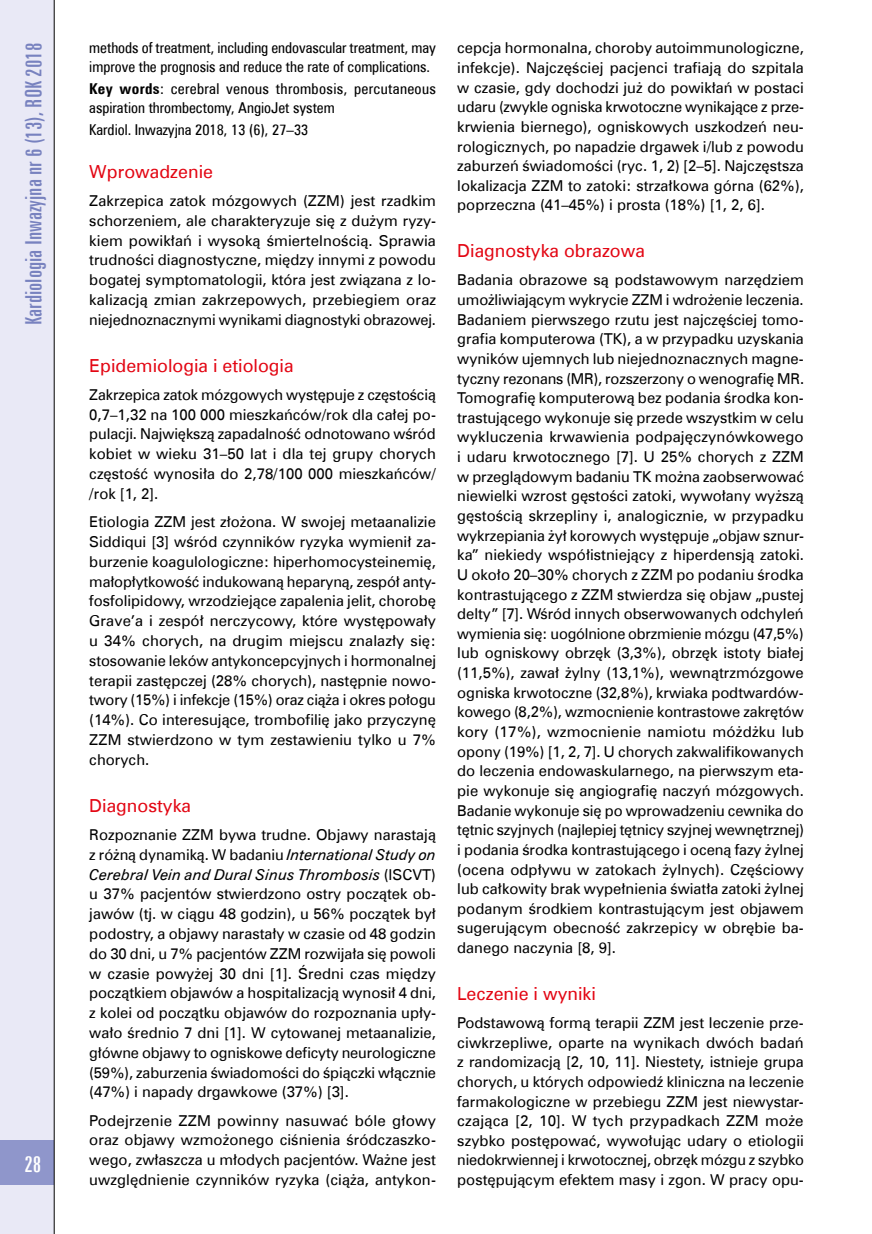
<style>
.page{position:relative;width:872px;height:1234px;background:#fff}
.page>*{position:absolute;margin:0;border:0;box-sizing:border-box;transform-origin:0 0}
.t1{font:22.5px "Zurich X Cn EU";color:#7882bf;scale:1.07 1}
.t2{font:22.5px "Zurich X Cn EU";color:#fff;scale:1.07 1}
.t3{font:18px "Zurich EU";color:#e30613}
.t4{font:15px/19.6px "Zurich EU";color:#000;text-align:justify}
.t5{font:15px/18.3px "Zurich Cn EU";color:#000}
.s1{font-weight:700}
.s2{font-style:italic}
</style>
<div class="page">
<div style="left:0;top:0;width:54px;height:1233px;background:#e9e9f6"></div>
<div style="left:0;top:1140px;width:54px;height:44px;background:#8f96cb"></div>
<hr style="left:54px;top:0;width:1px;height:1233px;background:#000">
<h1 class="t1" style="left:20px;top:325px;width:265px;rotate:-90deg">Kardiologia Inwazyjna nr 6 (13), ROK 2018</h1>
<p class="t5" style="left:89px;top:39px;width:348px">methods of treatment, including endovascular treatment, may improve the prognosis and reduce the rate of complications.</p>
<p class="t5" style="left:89px;top:80px;width:348px"><span class="s1">Key words</span>: cerebral venous thrombosis, percutaneous aspiration thrombectomy, AngioJet system</p>
<p class="t5" style="left:89px;top:120px;width:221px">Kardiol. Inwazyjna 2018, 13 (6), 27–33</p>
<p class="t3" style="left:89px;top:160px;width:125px">Wprowadzenie</p>
<p class="t4" style="left:89px;top:190px;width:348px">Zakrzepica zatok mózgowych (ZZM) jest rzadkim schorzeniem, ale charakteryzuje się z dużym ryzy&shy;kiem powikłań i wysoką śmiertelnością. Sprawia trudności diagnostyczne, między innymi z powodu bogatej symptomatologii, która jest związana z lo&shy;kalizacją zmian zakrzepowych, przebiegiem oraz niejednoznacznymi wynikami diagnostyki obrazowej.</p>
<p class="t3" style="left:89px;top:354px;width:206px">Epidemiologia i etiologia</p>
<p class="t4" style="left:89px;top:384px;width:348px">Zakrzepica zatok mózgowych występuje z częstością 0,7–1,32 na 100 000 mieszkańców/rok dla całej po&shy;pulacji. Największą zapadalność odnotowano wśród kobiet w wieku 31–50 lat i dla tej grupy chorych częstość wynosiła do 2,78/100 000 mieszkańców/ /rok [1, 2].</p>
<p class="t4" style="left:89px;top:511px;width:348px">Etiologia ZZM jest złożona. W swojej metaanalizie Siddiqui [3] wśród czynników ryzyka wymienił za&shy;burzenie koagulologiczne: hiperhomocysteinemię, małopłytkowość indukowaną heparyną, zespół anty&shy;fosfolipidowy, wrzodziejące zapalenia jelit, chorobę Grave’a i zespół nerczycowy, które występowały u 34% chorych, na drugim miejscu znalazły się: stosowanie leków antykoncepcyjnych i hormonalnej terapii zastępczej (28% chorych), następnie nowo&shy;twory (15%) i infekcje (15%) oraz ciąża i okres połogu (14%). Co interesujące, trombofilię jako przyczynę ZZM stwierdzono w tym zestawieniu tylko u 7% chorych.</p>
<p class="t3" style="left:89px;top:794px;width:103px">Diagnostyka</p>
<p class="t4" style="left:89px;top:824px;width:348px">Rozpoznanie ZZM bywa trudne. Objawy narastają z różną dynamiką. W badaniu <span class="s2">International Study on Cerebral Vein and Dural Sinus Thrombosis</span> (ISCVT) u 37% pacjentów stwierdzono ostry początek ob&shy;jawów (tj. w ciągu 48 godzin), u 56% początek był podostry, a objawy narastały w czasie od 48 godzin do 30 dni, u 7% pacjentów ZZM rozwijała się powoli w czasie powyżej 30 dni [1]. Średni czas między początkiem objawów a hospitalizacją wynosił 4 dni, z kolei od początku objawów do rozpoznania upły&shy;wało średnio 7 dni [1]. W cytowanej metaanalizie, główne objawy to ogniskowe deficyty neurologiczne (59%), zaburzenia świadomości do śpiączki włącznie (47%) i napady drgawkowe (37%) [3].</p>
<p class="t4" style="left:89px;top:1109px;width:348px">Podejrzenie ZZM powinny nasuwać bóle głowy oraz objawy wzmożonego ciśnienia śródczaszko&shy;wego, zwłaszcza u młodych pacjentów. Ważne jest uwzględnienie czynników ryzyka (ciąża, antykon-</p>
<h1 class="t2" style="left:24px;top:1150px;width:17px">28</h1>
<p class="t4" style="left:457px;top:38px;width:348px">cepcja hormonalna, choroby autoimmunologiczne, infekcje). Najczęściej pacjenci trafiają do szpitala w czasie, gdy dochodzi już do powikłań w postaci udaru (zwykle ogniska krwotoczne wynikające z prze&shy;krwienia biernego), ogniskowych uszkodzeń neu&shy;rologicznych, po napadzie drgawek i/lub z powodu zaburzeń świadomości (ryc. 1, 2) [2–5]. Najczęstsza lokalizacja ZZM to zatoki: strzałkowa górna (62%), poprzeczna (41–45%) i prosta (18%) [1, 2, 6].</p>
<p class="t3" style="left:457px;top:240px;width:189px">Diagnostyka obrazowa</p>
<p class="t4" style="left:457px;top:270px;width:348px">Badania obrazowe są podstawowym narzędziem umożliwiającym wykrycie ZZM i wdrożenie leczenia.<br>Badaniem pierwszego rzutu jest najczęściej tomo&shy;grafia komputerowa (TK), a w przypadku uzyskania wyników ujemnych lub niejednoznacznych magne&shy;tyczny rezonans (MR), rozszerzony o wenografię MR.<br>Tomografię komputerową bez podania środka kon&shy;trastującego wykonuje się przede wszystkim w celu wykluczenia krwawienia podpajęczynówkowego i udaru krwotocznego [7]. U 25% chorych z ZZM w przeglądowym badaniu TK można zaobserwować niewielki wzrost gęstości zatoki, wywołany wyższą gęstością skrzepliny i, analogicznie, w przypadku wykrzepiania żył korowych występuje „objaw sznur&shy;ka” niekiedy współistniejący z hiperdensją zatoki.<br>U około 20–30% chorych z ZZM po podaniu środka kontrastującego z ZZM stwierdza się objaw „pustej delty” [7]. Wśród innych obserwowanych odchyleń wymienia się: uogólnione obrzmienie mózgu (47,5%) lub ogniskowy obrzęk (3,3%), obrzęk istoty białej (11,5%), zawał żylny (13,1%), wewnątrzmózgowe ogniska krwotoczne (32,8%), krwiaka podtwardów&shy;kowego (8,2%), wzmocnienie kontrastowe zakrętów kory (17%), wzmocnienie namiotu móżdżku lub opony (19%) [1, 2, 7]. U chorych zakwalifikowanych do leczenia endowaskularnego, na pierwszym eta&shy;pie wykonuje się angiografię naczyń mózgowych.<br>Badanie wykonuje się po wprowadzeniu cewnika do tętnic szyjnych (najlepiej tętnicy szyjnej wewnętrznej) i podania środka kontrastującego i oceną fazy żylnej (ocena odpływu w zatokach żylnych). Częściowy lub całkowity brak wypełnienia światła zatoki żylnej podanym środkiem kontrastującym jest objawem sugerującym obecność zakrzepicy w obrębie ba&shy;danego naczynia [8, 9].</p>
<p class="t3" style="left:457px;top:982px;width:140px">Leczenie i wyniki</p>
<p class="t4" style="left:457px;top:1012px;width:348px">Podstawową formą terapii ZZM jest leczenie prze&shy;ciwkrzepliwe, oparte na wynikach dwóch badań z randomizacją [2, 10, 11]. Niestety, istnieje grupa chorych, u których odpowiedź kliniczna na leczenie farmakologiczne w przebiegu ZZM jest niewystar&shy;czająca [2, 10]. W tych przypadkach ZZM może szybko postępować, wywołując udary o etiologii niedokrwiennej i krwotocznej, obrzęk mózgu z szybko postępującym efektem masy i zgon. W pracy opu-</p>
</div>
